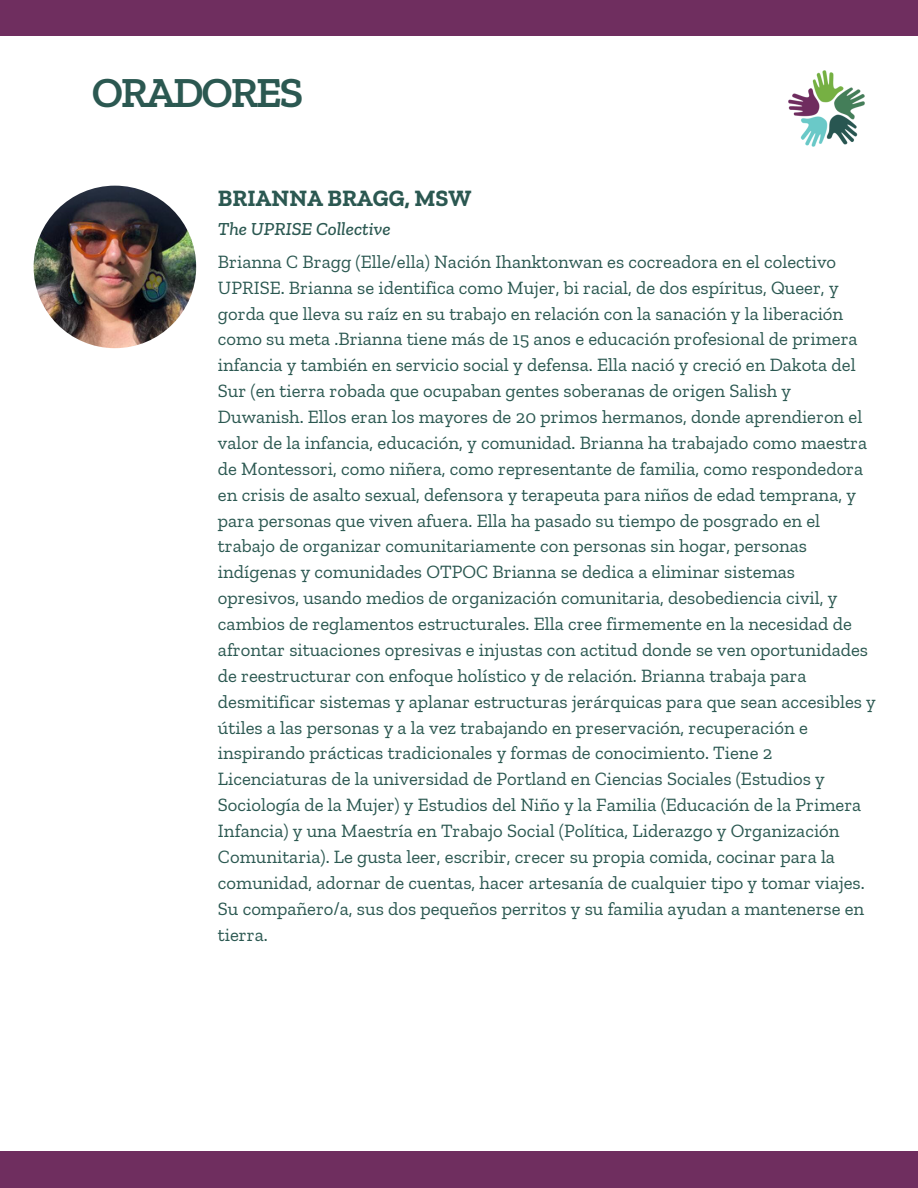
<style>
.page{position:relative;width:918px;height:1188px;background:#fff}
.page>*{position:absolute;margin:0;border:0;box-sizing:border-box;transform-origin:0 0}
.t1{font:600 43.65px "Zilla Slab";letter-spacing:-.05em;color:#2b5851}
.t2{font:700 23.4px "Zilla Slab";color:#2b5851}
.t3{font:18.75px/25.8px "Zilla Slab";color:#2b5851}
.t4{font:italic 500 18.75px "Zilla Slab";color:#2b5851}
</style>
<div class="page">
<div style="left:0;top:1151px;width:918px;height:37px;background:#6f2e5f"></div>
<div style="left:0;top:0;width:918px;height:36px;background:#6f2e5f"></div>
<img style="left:788px;top:70px;width:77px;height:77px">
<img style="left:34px;top:186px;width:162px;height:162px;border-radius:50%">
<p class="t1" style="left:92px;top:66px;width:213px">ORADORES</p>
<p class="t2" style="left:218px;top:184px;width:255px">BRIANNA BRAGG, MSW</p>
<p class="t4" style="left:218px;top:217px;width:174px">The UPRISE Collective</p>
<p class="t3" style="left:218px;top:248px;width:659px">Brianna C Bragg (Elle/ella) Nación Ihanktonwan es cocreadora en el colectivo UPRISE. Brianna se identifica como Mujer, bi racial, de dos espíritus, Queer, y gorda que lleva su raíz en su trabajo en relación con la sanación y la liberación como su meta .Brianna tiene más de 15 anos e educación profesional de primera infancia y también en servicio social y defensa. Ella nació y creció en Dakota del Sur (en tierra robada que ocupaban gentes soberanas de origen Salish y Duwanish. Ellos eran los mayores de 20 primos hermanos, donde aprendieron el valor de la infancia, educación, y comunidad. Brianna ha trabajado como maestra de Montessori, como niñera, como representante de familia, como respondedora en crisis de asalto sexual, defensora y terapeuta para niños de edad temprana, y para personas que viven afuera. Ella ha pasado su tiempo de posgrado en el trabajo de organizar comunitariamente con personas sin hogar, personas indígenas y comunidades OTPOC Brianna se dedica a eliminar sistemas opresivos, usando medios de organización comunitaria, desobediencia civil, y cambios de reglamentos estructurales. Ella cree firmemente en la necesidad de afrontar situaciones opresivas e injustas con actitud donde se ven oportunidades de reestructurar con enfoque holístico y de relación. Brianna trabaja para desmitificar sistemas y aplanar estructuras jerárquicas para que sean accesibles y útiles a las personas y a la vez trabajando en preservación, recuperación e inspirando prácticas tradicionales y formas de conocimiento. Tiene 2<br>Licenciaturas de la universidad de Portland en Ciencias Sociales (Estudios y Sociología de la Mujer) y Estudios del Niño y la Familia (Educación de la Primera Infancia) y una Maestría en Trabajo Social (Política, Liderazgo y Organización Comunitaria). Le gusta leer, escribir, crecer su propia comida, cocinar para la comunidad, adornar de cuentas, hacer artesanía de cualquier tipo y tomar viajes.<br>Su compañero/a, sus dos pequeños perritos y su familia ayudan a mantenerse en tierra.</p>
</div>
